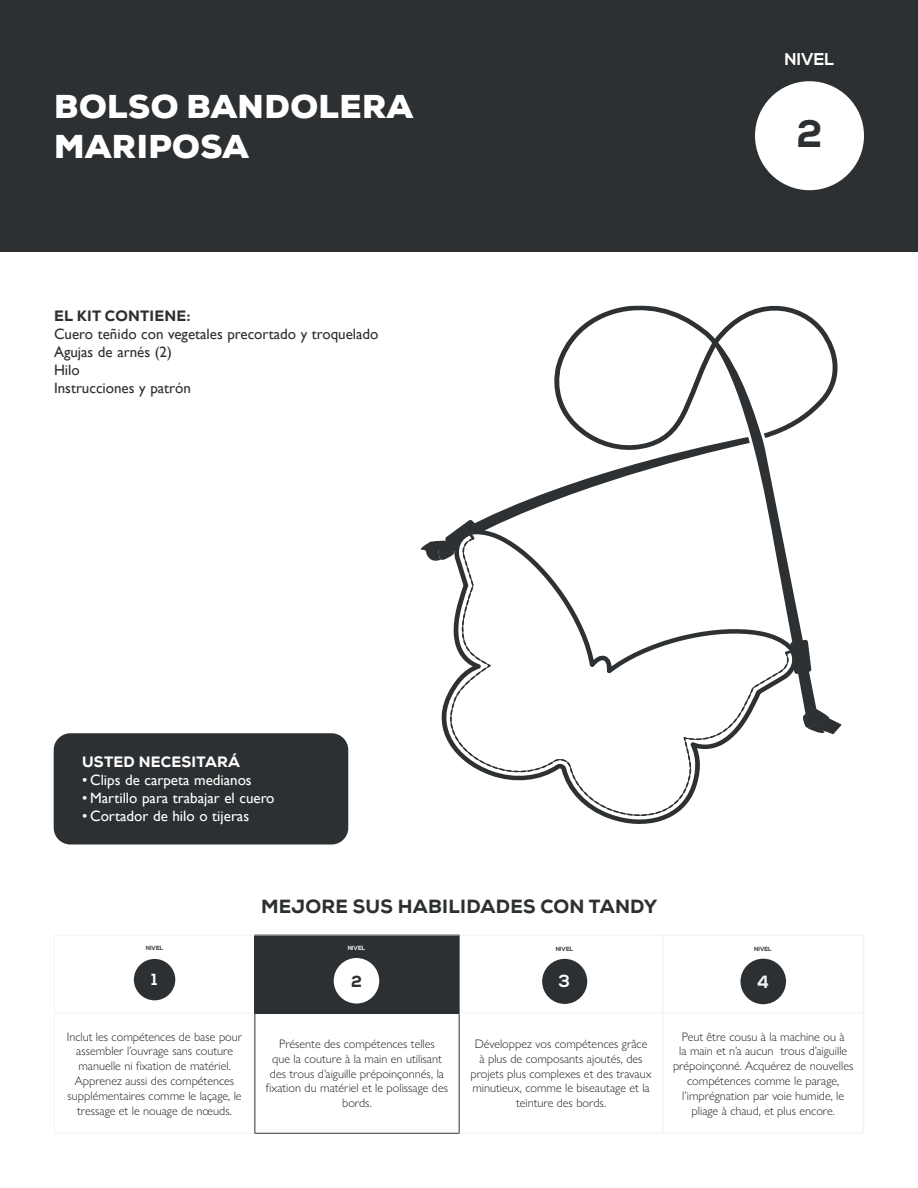
<style>
.page{position:relative;width:918px;height:1188px;background:#fff}
.page>*{position:absolute;margin:0;border:0;box-sizing:border-box;transform-origin:0 0}
.t1{font:800 38.4px "Nexa";color:#2d3032}
.t2{font:900 33px "Nexa";letter-spacing:.015em;color:#fff}
.t3{font:800 19.05px "Nexa";letter-spacing:.015em;color:#2d3032}
.t4{font:700 17.7px "Nexa";color:#f2f3f4}
.t5{font:700 17.55px "Nexa";color:#fff}
.t6{font:700 17.1px "Nexa";color:#fff}
.t7{font:800 16.05px "Nexa";color:#2d3032}
.t8{font:700 16.05px "Nexa";color:#fff}
.t9{font:700 15.45px "Nexa";color:#fff}
.t10{font:15px "Gill Sans";color:#2d3032}
.t11{font:15px "Gill Sans";color:#fff}
.t12{font:800 15px "Nexa";letter-spacing:.015em;color:#fff}
.t13{font:800 15px "Nexa";letter-spacing:.015em;color:#2d3032}
.t14{font:300 12.3px/14.9px "Gill Sans Nova";color:#231f20;text-align:center}
.t15{font:700 6.45px "Nexa";color:#2d3032}
.t16{font:700 6.45px "Nexa";color:#fff}
.t17{font:700 6px "Nexa";color:#2d3032}
.t18{font:700 6px "Nexa";color:#fff}
.t19{font:700 5.85px "Nexa";color:#2d3032}
</style>
<div class="page">
<div style="left:0;top:0;width:918px;height:252px;background:#2d3032"></div>
<div style="left:755px;top:81px;width:109px;height:109px;background:#fff;border-radius:50%"></div>
<svg style="left:447px;top:735px;width:288px;height:84px"></svg>
<svg style="left:421px;top:305px;width:421px;height:430px"></svg>
<div style="left:254px;top:936px;width:205px;height:78px;background:#2d3032"></div>
<div style="left:334px;top:958px;width:45px;height:46px;background:#fff;border-radius:50%"></div>
<div style="left:542px;top:959px;width:45px;height:45px;background:#2d3032;border-radius:50%"></div>
<div style="left:54px;top:733px;width:294px;height:111px;background:#2d3032;border-radius:17px"></div>
<hr style="left:54px;top:935px;width:200px;height:1px;background:#f2f3f4">
<hr style="left:54px;top:936px;width:1px;height:77px;background:#f2f3f4">
<hr style="left:54px;top:1013px;width:200px;height:1px;background:#f2f3f4">
<hr style="left:54px;top:1013px;width:1px;height:120px;background:#f2f3f4">
<hr style="left:54px;top:1133px;width:200px;height:1px;background:#f2f3f4">
<hr style="left:662px;top:934px;width:202px;height:2px;background:#f2f3f4">
<hr style="left:863px;top:936px;width:1px;height:77px;background:#f2f3f4">
<hr style="left:863px;top:1013px;width:1px;height:119px;background:#f2f3f4">
<hr style="left:662px;top:1132px;width:202px;height:2px;background:#f2f3f4">
<hr style="left:663px;top:1013px;width:200px;height:1px;background:#f2f3f4">
<hr style="left:460px;top:935px;width:202px;height:1px;background:#f2f3f4">
<hr style="left:460px;top:1013px;width:203px;height:1px;background:#f2f3f4">
<hr style="left:460px;top:1133px;width:202px;height:1px;background:#f2f3f4">
<hr style="left:662px;top:936px;width:2px;height:77px;background:#f2f3f4">
<hr style="left:662px;top:1013px;width:2px;height:119px;background:#f2f3f4">
<hr style="left:254px;top:935px;width:206px;height:1px;background:#2d3032">
<hr style="left:459px;top:936px;width:1px;height:77px;background:#2d3032">
<hr style="left:254px;top:1013px;width:1px;height:120px;background:#2d3032">
<hr style="left:459px;top:1013px;width:1px;height:120px;background:#2d3032">
<hr style="left:254px;top:1133px;width:206px;height:1px;background:#2d3032">
<div style="left:134px;top:959px;width:41px;height:41px;background:#2d3032;border-radius:50%"></div>
<div style="left:740px;top:959px;width:46px;height:45px;background:#2d3032;border-radius:50%"></div>
<p class="t2" style="left:54px;top:86px;width:361px">BOLSO BANDOLERA</p>
<p class="t2" style="left:54px;top:125px;width:196px">MARIPOSA</p>
<p class="t13" style="left:54px;top:306px;width:138px">EL KIT CONTIENE:</p>
<p class="t10" style="left:54px;top:325px;width:326px">Cuero teñido con vegetales precortado y troquelado</p>
<p class="t10" style="left:54px;top:343px;width:119px">Agujas de arnés (2)</p>
<p class="t10" style="left:54px;top:361px;width:27px">Hilo</p>
<p class="t10" style="left:54px;top:379px;width:138px">Instrucciones y patrón</p>
<p class="t6" style="left:785px;top:49px;width:51px">NIVEL</p>
<p class="t9" style="left:785px;top:51px;width:51px">LEVEL</p>
<p class="t1" style="left:797px;top:109px;width:27px">2</p>
<p class="t12" style="left:82px;top:752px;width:159px">USTED NECESITARÁ</p>
<p class="t11" style="left:82px;top:771px;width:171px">• Clips de carpeta medianos</p>
<p class="t11" style="left:82px;top:789px;width:194px">• Martillo para trabajar el cuero</p>
<p class="t11" style="left:82px;top:807px;width:169px">• Cortador de hilo o tijeras</p>
<p class="t3" style="left:261px;top:894px;width:398px">MEJORE SUS HABILIDADES CON TANDY</p>
<p class="t17" style="left:146px;top:945px;width:19px">NIVEL</p>
<p class="t18" style="left:348px;top:945px;width:19px">NIVEL</p>
<p class="t17" style="left:556px;top:946px;width:19px">NIVEL</p>
<p class="t17" style="left:754px;top:946px;width:19px">NIVEL</p>
<p class="t16" style="left:346px;top:945px;width:22px">LEVEL</p>
<p class="t7" style="left:351px;top:971px;width:12px">2</p>
<p class="t5" style="left:559px;top:971px;width:13px">3</p>
<p class="t15" style="left:753px;top:946px;width:22px">LEVEL</p>
<p class="t15" style="left:555px;top:946px;width:22px">LEVEL</p>
<p class="t19" style="left:145px;top:947px;width:20px">LEVEL</p>
<p class="t8" style="left:152px;top:970px;width:7px">1</p>
<h3 class="t4" style="left:757px;top:971px;width:13px">4</h3>
<p class="t14" style="left:67px;top:1029px;width:177px">Inclut les compétences de base pour assembler l’ouvrage sans couture manuelle ni fixation de matériel.<br>Apprenez aussi des compétences supplémentaires comme le laçage, le tressage et le nouage de nœuds.</p>
<p class="t14" style="left:266px;top:1036px;width:184px">Présente des compétences telles<br>que la couture à la main en utilisant des trous d’aiguille prépoinçonnés, la fixation du matériel et le polissage des bords.</p>
<p class="t14" style="left:470px;top:1036px;width:183px">Développez vos compétences grâce<br>à plus de composants ajoutés, des projets plus complexes et des travaux minutieux, comme le biseautage et la teinture des bords.</p>
<p class="t14" style="left:673px;top:1029px;width:182px">Peut être cousu à la machine ou à<br>la main et n’a aucun trous d’aiguille prépoinçonné. Acquérez de nouvelles compétences comme le parage, l’imprégnation par voie humide, le pliage à chaud, et plus encore.</p>
</div>
